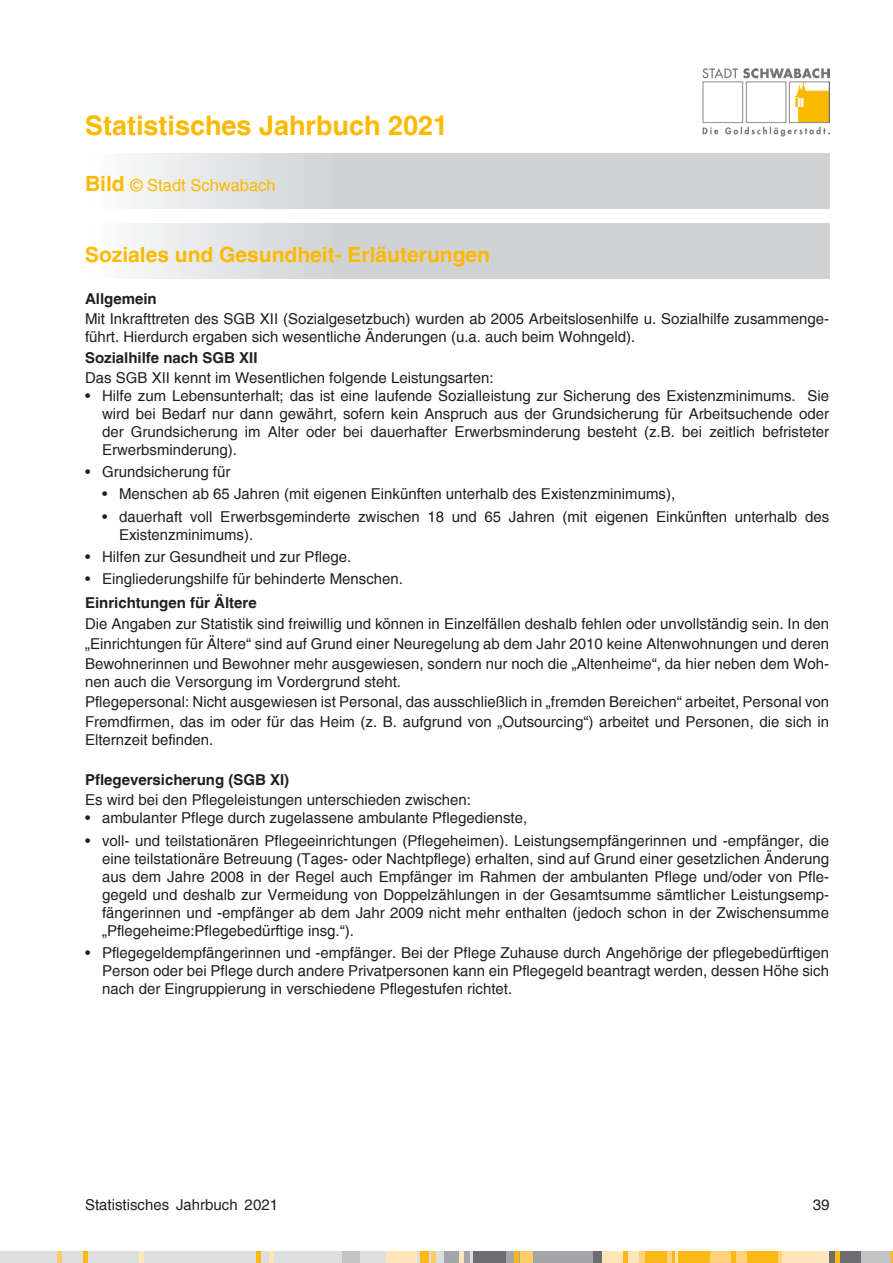
<style>
.page{position:relative;width:893px;height:1263px;background:#fff}
.page>*{position:absolute;margin:0;border:0;box-sizing:border-box;transform-origin:0 0}
.Überschrift_2{font:700 27px "Helvetica";color:#fbb900}
.Überschrift_2-2{font:700 21px "Helvetica";color:#fbb900}
.Überschrift_2-3{font:16.5px "Helvetica";color:#fbb900}
.Gliederung_Ebene_2{font:15px/18px "Helvetica";color:#231f20}
.Gliederung_Ebene_2-2{font:700 15px "Helvetica";color:#231f20}
.s1{font-weight:700;font-size:21px}
</style>
<div class="page">
<div style="left:0;top:1251px;width:893px;height:12px;background:#6c6d70"></div>
<div style="left:602px;top:1251px;width:227px;height:12px;background:#fee6b9"></div>
<div style="left:639px;top:1251px;width:143px;height:12px;background:#fed17b"></div>
<div style="left:0;top:1251px;width:472px;height:12px;background:#dddee0"></div>
<div style="left:420px;top:1251px;width:9px;height:12px;background:#fcb814"></div>
<div style="left:256px;top:1251px;width:5px;height:12px;background:#fcb814"></div>
<hr style="left:84px;top:1251px;width:4px;height:12px;background:#fcb814">
<hr style="left:624px;top:1251px;width:4px;height:12px;background:#fcb814">
<hr style="left:732px;top:1251px;width:4px;height:12px;background:#fcb814">
<div style="left:343px;top:1251px;width:17px;height:12px;background:#c1c2c4"></div>
<div style="left:444px;top:1251px;width:26px;height:12px;background:#a4a5a9"></div>
<div style="left:861px;top:1251px;width:32px;height:12px;background:#c1c2c4"></div>
<hr style="left:431px;top:1251px;width:4px;height:12px;background:#fecb64">
<hr style="left:58px;top:1251px;width:4px;height:12px;background:#fecb64">
<div style="left:645px;top:1251px;width:65px;height:12px;background:#fcb814"></div>
<div style="left:747px;top:1251px;width:31px;height:12px;background:#fcb814"></div>
<hr style="left:667px;top:1251px;width:4px;height:12px;background:#fed17b">
<svg style="left:676px;top:1251px;width:2px;height:12px"></svg>
<hr style="left:459px;top:1251px;width:4px;height:12px;background:#fee6b9">
<div style="left:269px;top:1251px;width:5px;height:12px;background:#fee6b9"></div>
<hr style="left:140px;top:1251px;width:4px;height:12px;background:#fee6b9">
<div style="left:835px;top:1251px;width:5px;height:12px;background:#fcb814"></div>
<svg style="left:892px;top:1251px;width:1px;height:12px"></svg>
<div style="left:386px;top:1251px;width:30px;height:12px;background:#fee6b9"></div>
<div style="left:507px;top:1251px;width:86px;height:12px;background:#a4a5a9"></div>
<div style="left:520px;top:1251px;width:13px;height:12px;background:#fecb64"></div>
<hr style="left:515px;top:1251px;width:4px;height:12px;background:#fcb814">
<svg style="left:138px;top:153px;width:691px;height:55px;background:#d5d6d8"></svg>
<svg style="left:138px;top:223px;width:691px;height:56px;background:#d5d6d8"></svg>
<img style="left:702px;top:68px;width:127px;height:68px">
<p class="Überschrift_2" style="left:85px;top:109px;width:365px">Statistisches Jahrbuch 2021</p>
<p class="Überschrift_2-3" style="left:85px;top:176px;width:192px"><span class="s1">Bild</span> © Stadt Schwabach</p>
<p class="Überschrift_2-2" style="left:85px;top:241px;width:406px">Soziales und Gesundheit- Erläuterungen</p>
<p class="Gliederung_Ebene_2-2" style="left:85px;top:290px;width:73px">Allgemein</p>
<p class="Gliederung_Ebene_2" style="left:85px;top:310px;width:746px">Mit Inkrafttreten des SGB XII (Sozialgesetzbuch) wurden ab 2005 Arbeitslosenhilfe u. Sozialhilfe zusammenge&shy;führt. Hierdurch ergaben sich wesentliche Änderungen (u.a. auch beim Wohngeld).</p>
<p class="Gliederung_Ebene_2-2" style="left:85px;top:348px;width:174px">Sozialhilfe nach SGB XII</p>
<p class="Gliederung_Ebene_2" style="left:85px;top:369px;width:410px">Das SGB XII kennt im Wesentlichen folgende Leistungsarten:</p>
<p class="Gliederung_Ebene_2" style="left:102px;top:387px;width:729px;text-align:justify;text-indent:-17px">• Hilfe zum Lebensunterhalt; das ist eine laufende Sozialleistung zur Sicherung des Existenzminimums. Sie wird bei Bedarf nur dann gewährt, sofern kein Anspruch aus der Grundsicherung für Arbeitsuchende oder der Grundsicherung im Alter oder bei dauerhafter Erwerbsminderung besteht (z.B. bei zeitlich befristeter Erwerbsminderung).</p>
<p class="Gliederung_Ebene_2" style="left:85px;top:463px;width:147px">• Grundsicherung für</p>
<p class="Gliederung_Ebene_2" style="left:102px;top:485px;width:575px">• Menschen ab 65 Jahren (mit eigenen Einkünften unterhalb des Existenzminimums),</p>
<p class="Gliederung_Ebene_2" style="left:119px;top:507px;width:712px;text-indent:-17px">• dauerhaft voll Erwerbsgeminderte zwischen 18 und 65 Jahren (mit eigenen Einkünften unterhalb des<br>Existenzminimums).</p>
<p class="Gliederung_Ebene_2" style="left:85px;top:548px;width:268px">• Hilfen zur Gesundheit und zur Pflege.</p>
<p class="Gliederung_Ebene_2" style="left:85px;top:570px;width:319px">• Eingliederungshilfe für behinderte Menschen.</p>
<p class="Gliederung_Ebene_2-2" style="left:85px;top:594px;width:173px">Einrichtungen für Ältere</p>
<p class="Gliederung_Ebene_2" style="left:85px;top:614px;width:746px">Die Angaben zur Statistik sind freiwillig und können in Einzelfällen deshalb fehlen oder unvollständig sein. In den</p>
<p class="Gliederung_Ebene_2" style="left:85px;top:634px;width:746px">„Einrichtungen für Ältere“ sind auf Grund einer Neuregelung ab dem Jahr 2010 keine Altenwohnungen und deren</p>
<p class="Gliederung_Ebene_2" style="left:85px;top:655px;width:746px">Bewohnerinnen und Bewohner mehr ausgewiesen, sondern nur noch die „Altenheime“, da hier neben dem Woh&shy;nen auch die Versorgung im Vordergrund steht.</p>
<p class="Gliederung_Ebene_2" style="left:85px;top:693px;width:746px">Pflegepersonal: Nicht ausgewiesen ist Personal, das ausschließlich in „fremden Bereichen“ arbeitet, Personal von</p>
<p class="Gliederung_Ebene_2" style="left:85px;top:713px;width:746px">Fremdfirmen, das im oder für das Heim (z. B. aufgrund von „Outsourcing“) arbeitet und Personen, die sich in<br>Elternzeit befinden.</p>
<p class="Gliederung_Ebene_2-2" style="left:85px;top:771px;width:206px">Pflegeversicherung (SGB XI)</p>
<p class="Gliederung_Ebene_2" style="left:85px;top:791px;width:388px">Es wird bei den Pflegeleistungen unterschieden zwischen:</p>
<p class="Gliederung_Ebene_2" style="left:85px;top:809px;width:444px">• ambulanter Pflege durch zugelassene ambulante Pflegedienste,</p>
<p class="Gliederung_Ebene_2" style="left:102px;top:831px;width:729px;text-align:justify;text-indent:-17px">• voll- und teilstationären Pflegeeinrichtungen (Pflegeheimen). Leistungsempfängerinnen und -empfänger, die eine teilstationäre Betreuung (Tages- oder Nachtpflege) erhalten, sind auf Grund einer gesetzlichen Änderung aus dem Jahre 2008 in der Regel auch Empfänger im Rahmen der ambulanten Pflege und/oder von Pfle&shy;gegeld und deshalb zur Vermeidung von Doppelzählungen in der Gesamtsumme sämtlicher Leistungsemp&shy;fängerinnen und -empfänger ab dem Jahr 2009 nicht mehr enthalten (jedoch schon in der Zwischensumme „Pflegeheime:Pflegebedürftige insg.“).</p>
<p class="Gliederung_Ebene_2" style="left:102px;top:944px;width:729px;text-align:justify;text-indent:-17px">• Pflegegeldempfängerinnen und -empfänger. Bei der Pflege Zuhause durch Angehörige der pflegebedürftigen Person oder bei Pflege durch andere Privatpersonen kann ein Pflegegeld beantragt werden, dessen Höhe sich nach der Eingruppierung in verschiedene Pflegestufen richtet.</p>
<p class="Gliederung_Ebene_2" style="left:85px;top:1196px;width:194px">Statistisches Jahrbuch 2021</p>
<p class="Gliederung_Ebene_2" style="left:813px;top:1196px;width:18px">39</p>
</div>
